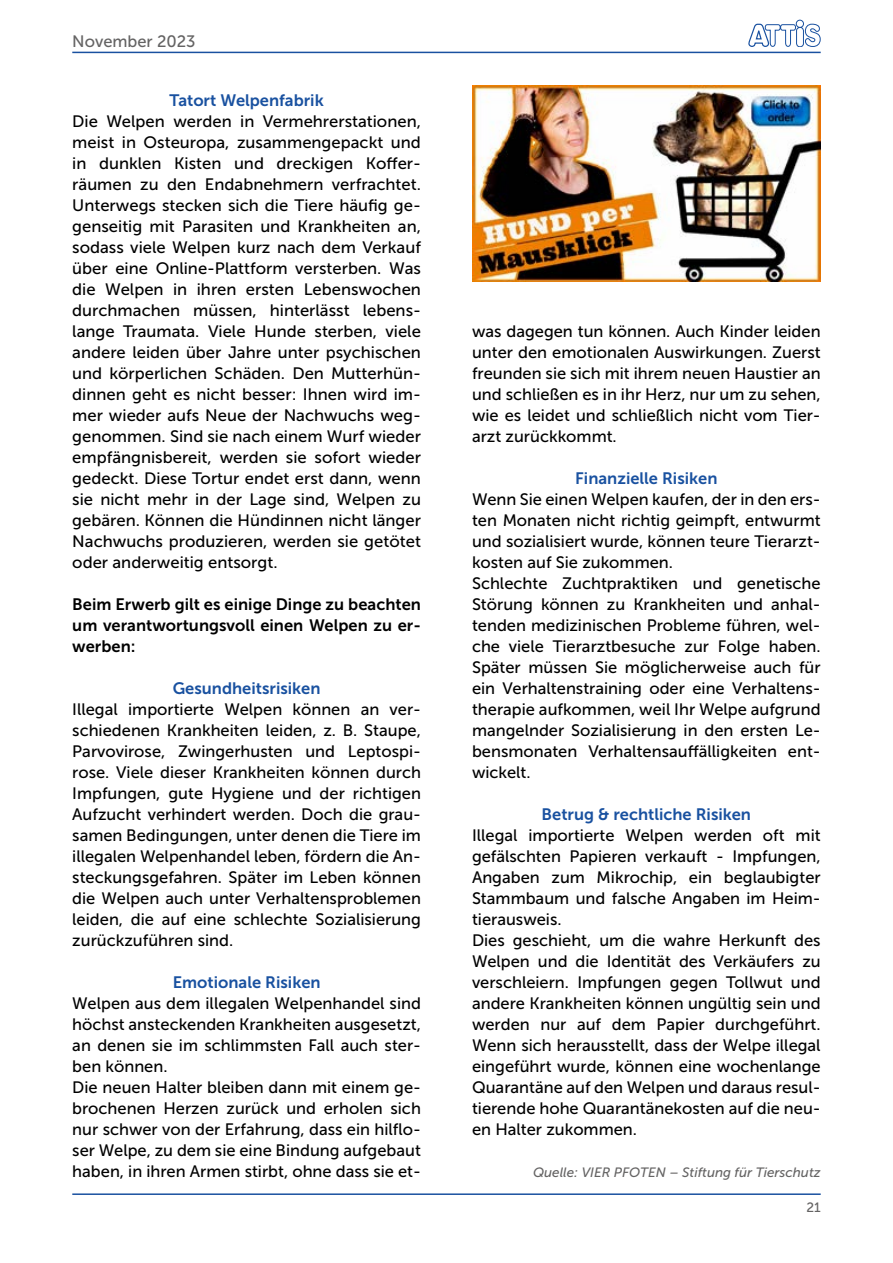
<style>
.page{position:relative;width:893px;height:1263px;background:#fff}
.page>*{position:absolute;margin:0;border:0;box-sizing:border-box;transform-origin:0 0}
.t1{font:16.5px/21px "Museo Sans 500";color:#000;text-align:justify}
.t2{font:16.5px "Museo Sans 700";color:#1951a0}
.t3{font:16.5px/21px "Museo Sans 700";color:#000;text-align:justify}
.t4{font:16.5px "Museo Sans 500";color:#646363}
.t5{font:italic 13.5px "Museo Sans 500";color:#646363}
.t6{font:13.5px "Museo Sans 500";color:#646363}
</style>
<div class="page">
<svg style="left:748px;top:20px;width:73px;height:27px"></svg>
<hr style="left:72px;top:52px;width:749px;height:1px;background:#1951a0">
<hr style="left:72px;top:1193px;width:749px;height:2px;background:#1951a0">
<img style="left:472px;top:85px;width:349px;height:196px">
<p class="t4" style="left:72px;top:32px;width:125px">November 2023</p>
<p class="t2" style="left:169px;top:91px;width:156px">Tatort Welpenfabrik</p>
<p class="t1" style="left:72px;top:111px;width:350px">Die Welpen werden in Vermehrerstationen, meist in Osteuropa, zusammengepackt und in dunklen Kisten und dreckigen Koffer&shy;räumen zu den Endabnehmern verfrachtet.<br>Unterwegs stecken sich die Tiere häufig ge&shy;genseitig mit Parasiten und Krankheiten an, sodass viele Welpen kurz nach dem Verkauf über eine Online-Plattform versterben. Was die Welpen in ihren ersten Lebenswochen durchmachen müssen, hinterlässt lebens&shy;lange Traumata. Viele Hunde sterben, viele andere leiden über Jahre unter psychischen und körperlichen Schäden. Den Mutterhün&shy;dinnen geht es nicht besser: Ihnen wird im&shy;mer wieder aufs Neue der Nachwuchs weg&shy;genommen. Sind sie nach einem Wurf wieder empfängnisbereit, werden sie sofort wieder gedeckt. Diese Tortur endet erst dann, wenn sie nicht mehr in der Lage sind, Welpen zu gebären. Können die Hündinnen nicht länger Nachwuchs produzieren, werden sie getötet oder anderweitig entsorgt.</p>
<p class="t3" style="left:72px;top:594px;width:350px">Beim Erwerb gilt es einige Dinge zu beachten um verantwortungsvoll einen Welpen zu er&shy;werben:</p>
<p class="t2" style="left:173px;top:679px;width:149px">Gesundheitsrisiken</p>
<p class="t1" style="left:72px;top:699px;width:350px">Illegal importierte Welpen können an ver&shy;schiedenen Krankheiten leiden, z. B. Staupe, Parvovirose, Zwingerhusten und Leptospi&shy;rose. Viele dieser Krankheiten können durch Impfungen, gute Hygiene und der richtigen Aufzucht verhindert werden. Doch die grau&shy;samen Bedingungen, unter denen die Tiere im illegalen Welpenhandel leben, fördern die An&shy;steckungsgefahren. Später im Leben können die Welpen auch unter Verhaltensproblemen leiden, die auf eine schlechte Sozialisierung zurückzuführen sind.</p>
<p class="t2" style="left:173px;top:973px;width:149px">Emotionale Risiken</p>
<p class="t1" style="left:72px;top:993px;width:350px;text-align:left">Welpen aus dem illegalen Welpenhandel sind höchst ansteckenden Krankheiten ausgesetzt, an denen sie im schlimmsten Fall auch ster&shy;ben können.<br>Die neuen Halter bleiben dann mit einem ge&shy;brochenen Herzen zurück und erholen sich nur schwer von der Erfahrung, dass ein hilflo&shy;ser Welpe, zu dem sie eine Bindung aufgebaut haben, in ihren Armen stirbt, ohne dass sie et-</p>
<p class="t1" style="left:472px;top:321px;width:350px">was dagegen tun können. Auch Kinder leiden unter den emotionalen Auswirkungen. Zuerst freunden sie sich mit ihrem neuen Haustier an und schließen es in ihr Herz, nur um zu sehen, wie es leidet und schließlich nicht vom Tier&shy;arzt zurückkommt.</p>
<p class="t2" style="left:575px;top:469px;width:144px">Finanzielle Risiken</p>
<p class="t1" style="left:472px;top:489px;width:350px;text-align:left">Wenn Sie einen Welpen kaufen, der in den ers&shy;ten Monaten nicht richtig geimpft, entwurmt und sozialisiert wurde, können teure Tierarzt&shy;kosten auf Sie zukommen.<br>Schlechte Zuchtpraktiken und genetische Störung können zu Krankheiten und anhal&shy;tenden medizinischen Probleme führen, wel&shy;che viele Tierarztbesuche zur Folge haben.<br>Später müssen Sie möglicherweise auch für ein Verhaltenstraining oder eine Verhaltens&shy;therapie aufkommen, weil Ihr Welpe aufgrund mangelnder Sozialisierung in den ersten Le&shy;bensmonaten Verhaltensauffälligkeiten ent&shy;wickelt.</p>
<p class="t2" style="left:542px;top:805px;width:211px">Betrug &amp; rechtliche Risiken</p>
<p class="t1" style="left:472px;top:825px;width:350px;text-align:left">Illegal importierte Welpen werden oft mit gefälschten Papieren verkauft - Impfungen, Angaben zum Mikrochip, ein beglaubigter Stammbaum und falsche Angaben im Heim&shy;tierausweis.<br>Dies geschieht, um die wahre Herkunft des Welpen und die Identität des Verkäufers zu verschleiern. Impfungen gegen Tollwut und andere Krankheiten können ungültig sein und werden nur auf dem Papier durchgeführt.<br>Wenn sich herausstellt, dass der Welpe illegal eingeführt wurde, können eine wochenlange Quarantäne auf den Welpen und daraus resul&shy;tierende hohe Quarantänekosten auf die neu&shy;en Halter zukommen.</p>
<p class="t5" style="left:533px;top:1165px;width:289px">Quelle: VIER PFOTEN – Stiftung für Tierschutz</p>
<p class="t6" style="left:806px;top:1200px;width:16px">21</p>
</div>
